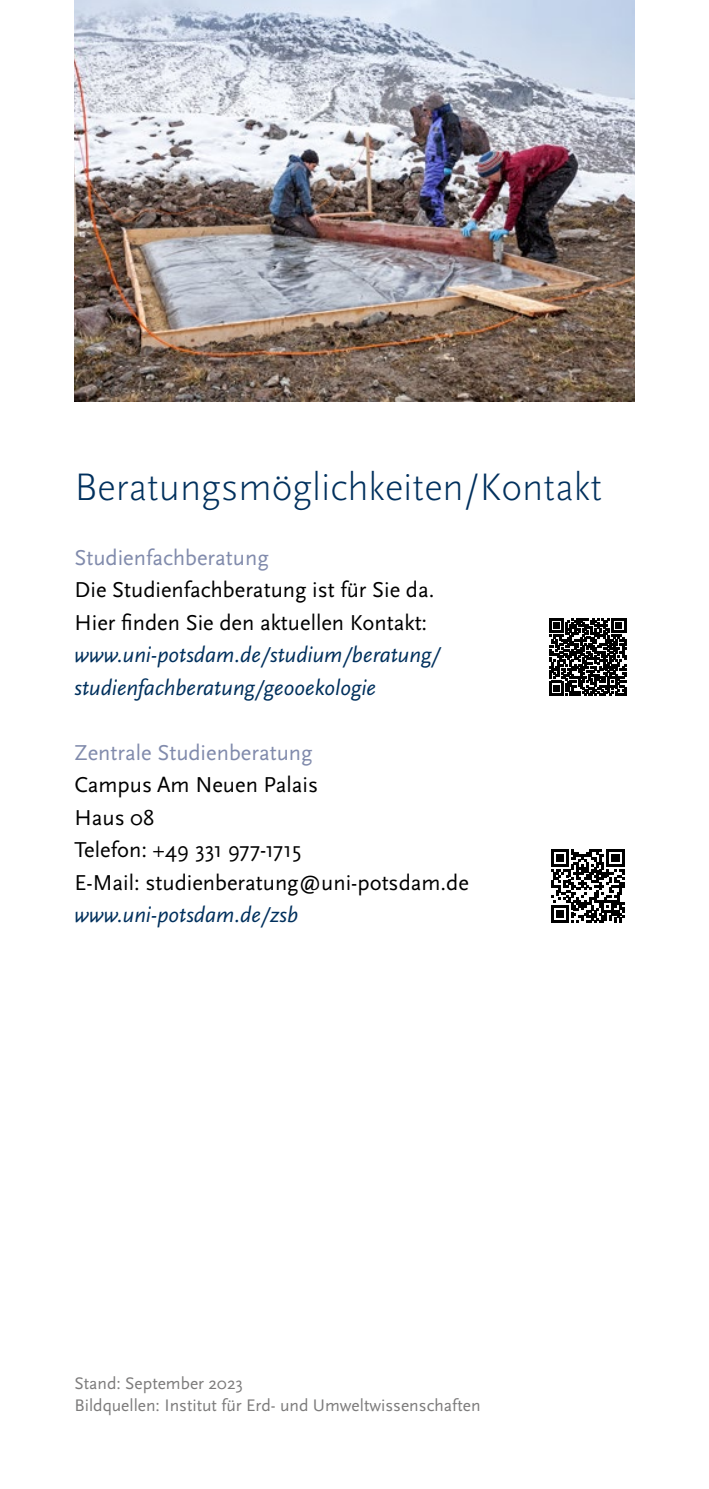
<style>
.page{position:relative;width:709px;height:1489px;background:#fff}
.page>*{position:absolute;margin:0;border:0;box-sizing:border-box;transform-origin:0 0}
.t1{font:300 40px "Scala Sans Pro";color:#00305d}
.t2{font:22.5px/32.5px "Scala Sans Pro";color:#000}
.t3{font:italic 22.5px/32.5px "Scala Sans Pro";color:#00305d}
.t4{font:22.5px "Scala Sans Pro";color:#818bac}
.t5{font:17.5px/22.5px "Scala Sans Pro";color:#7c7b7b}
</style>
<div class="page">
<svg style="left:549px;top:618px;width:77px;height:77px"></svg>
<hr style="left:708px;top:0;width:1px;height:293px;background:#ebebeb">
<svg style="left:708px;top:268px;width:1px;height:25px"></svg>
<img style="left:74px;top:0;width:560px;height:402px">
<svg style="left:551px;top:849px;width:73px;height:73px"></svg>
<h1 class="t1" style="left:74px;top:463px;width:529px">Beratungsmöglichkeiten/Kontakt</h1>
<p class="t4" style="left:74px;top:544px;width:196px">Studienfachberatung</p>
<p class="t2" style="left:74px;top:573px;width:361px">Die Studienfachberatung ist für Sie da.<br>Hier finden Sie den aktuellen Kontakt:</p>
<p class="t3" style="left:74px;top:638px;width:367px">www.uni-potsdam.de/studium/beratung/ studienfachberatung/geooekologie</p>
<p class="t4" style="left:74px;top:739px;width:240px">Zentrale Studienberatung</p>
<p class="t2" style="left:74px;top:768px;width:396px">Campus Am Neuen Palais<br>Haus 08<br>Telefon: +49 331 977-1715<br>E-Mail: studienberatung@uni-potsdam.de</p>
<p class="t3" style="left:74px;top:898px;width:225px">www.uni-potsdam.de/zsb</p>
<p class="t5" style="left:74px;top:1371px;width:407px">Stand: September 2023<br>Bildquellen: Institut für Erd- und Umweltwissenschaften</p>
</div>
